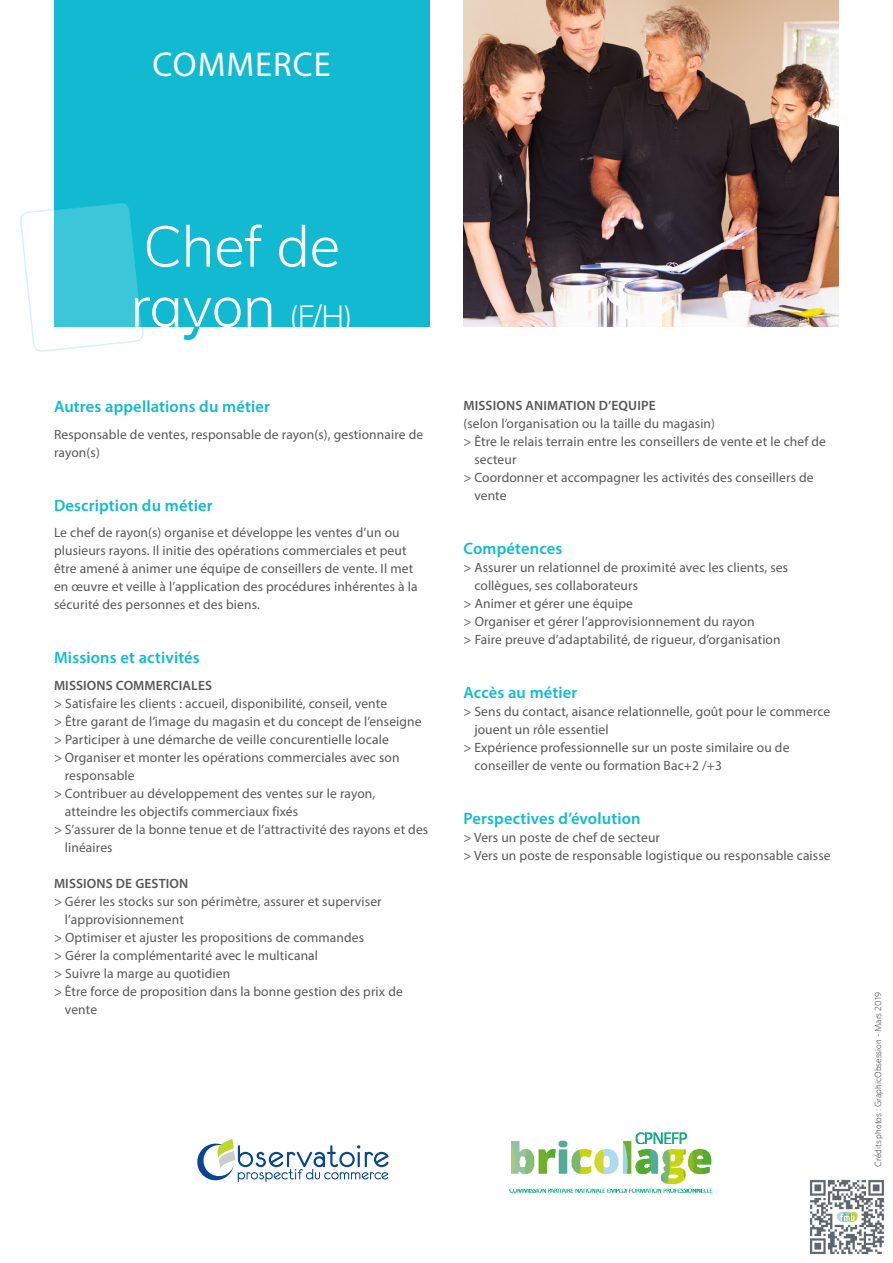
<style>
.page{position:relative;width:893px;height:1263px;background:#fff}
.page>*{position:absolute;margin:0;border:0;box-sizing:border-box;transform-origin:0 0}
.t1{font:300 57px "Muli";letter-spacing:-.01em;color:#fff}
.t2{font:34.5px "Myriad Pro";letter-spacing:.03em;color:#fff}
.t3{font:600 16.5px "Myriad Pro";letter-spacing:.01em;color:#11bad1}
.t4{font:13.5px/18px "Myriad Pro";letter-spacing:.01em;color:#57585a}
.t5{font:600 13.5px "Myriad Pro";letter-spacing:.01em;color:#57585a}
.t6{font:300 9px "Whitney";color:#312f30}
.s1{font-size:30px}
</style>
<div class="page">
<div style="left:54px;top:0;width:375px;height:326px;background:#11bad1"></div>
<svg style="left:20px;top:203px;width:124px;height:149px"></svg>
<img style="left:463px;top:0;width:376px;height:326px">
<svg style="left:184px;top:326px;width:16px;height:14px"></svg>
<svg style="left:197px;top:1140px;width:191px;height:41px"></svg>
<img style="left:509px;top:1132px;width:204px;height:61px">
<img style="left:809px;top:1179px;width:76px;height:76px">
<p class="t2" style="left:153px;top:43px;width:180px">COMMERCE</p>
<p class="t1" style="left:143px;top:205px;width:199px">Chef de</p>
<p class="t1" style="left:131px;top:265px;width:224px">rayon <span class="s1">(F/H)</span></p>
<p class="t3" style="left:54px;top:396px;width:217px">Autres appellations du métier</p>
<p class="t4" style="left:54px;top:425px;width:371px">Responsable de ventes, responsable de rayon(s), gestionnaire de rayon(s)</p>
<p class="t3" style="left:54px;top:495px;width:160px">Description du métier</p>
<p class="t4" style="left:54px;top:523px;width:365px">Le chef de rayon(s) organise et développe les ventes d’un ou plusieurs rayons. Il initie des opérations commerciales et peut être amené à animer une équipe de conseillers de vente. Il met en œuvre et veille à l’application des procédures inhérentes à la sécurité des personnes et des biens.</p>
<p class="t3" style="left:54px;top:647px;width:147px">Missions et activités</p>
<p class="t5" style="left:54px;top:676px;width:160px">MISSIONS COMMERCIALES</p>
<p class="t4" style="left:54px;top:694px;width:335px">&gt; Satisfaire les clients : accueil, disponibilité, conseil, vente</p>
<p class="t4" style="left:54px;top:712px;width:369px">&gt; Être garant de l’image du magasin et du concept de l’enseigne</p>
<p class="t4" style="left:54px;top:730px;width:336px">&gt; Participer à une démarche de veille concurentielle locale</p>
<p class="t4" style="left:65px;top:748px;width:336px;text-indent:-11px">&gt; Organiser et monter les opérations commerciales avec son responsable</p>
<p class="t4" style="left:65px;top:784px;width:312px;text-indent:-11px">&gt; Contribuer au développement des ventes sur le rayon, atteindre les objectifs commerciaux fixés</p>
<p class="t4" style="left:65px;top:820px;width:365px;text-indent:-11px">&gt; S’assurer de la bonne tenue et de l’attractivité des rayons et des linéaires</p>
<p class="t5" style="left:54px;top:874px;width:136px">MISSIONS DE GESTION</p>
<p class="t4" style="left:65px;top:892px;width:318px;text-indent:-11px">&gt; Gérer les stocks sur son périmètre, assurer et superviser l’approvisionnement</p>
<p class="t4" style="left:54px;top:928px;width:312px">&gt; Optimiser et ajuster les propositions de commandes</p>
<p class="t4" style="left:54px;top:946px;width:266px">&gt; Gérer la complémentarité avec le multicanal</p>
<p class="t4" style="left:54px;top:964px;width:178px">&gt; Suivre la marge au quotidien</p>
<p class="t4" style="left:65px;top:982px;width:339px;text-indent:-11px">&gt; Être force de proposition dans la bonne gestion des prix de vente</p>
<p class="t5" style="left:463px;top:397px;width:194px">MISSIONS ANIMATION D’EQUIPE</p>
<p class="t4" style="left:463px;top:414px;width:253px">(selon l’organisation ou la taille du magasin)</p>
<p class="t4" style="left:474px;top:432px;width:353px;text-indent:-11px">&gt; Être le relais terrain entre les conseillers de vente et le chef de secteur</p>
<p class="t4" style="left:474px;top:468px;width:341px;text-indent:-11px">&gt; Coordonner et accompagner les activités des conseillers de vente</p>
<p class="t3" style="left:463px;top:538px;width:100px">Compétences</p>
<p class="t4" style="left:474px;top:558px;width:315px;text-indent:-11px">&gt; Assurer un relationnel de proximité avec les clients, ses collègues, ses collaborateurs</p>
<p class="t4" style="left:463px;top:594px;width:171px">&gt; Animer et gérer une équipe</p>
<p class="t4" style="left:463px;top:612px;width:292px">&gt; Organiser et gérer l’approvisionnement du rayon</p>
<p class="t4" style="left:463px;top:630px;width:319px">&gt; Faire preuve d’adaptabilité, de rigueur, d’organisation</p>
<p class="t3" style="left:463px;top:682px;width:116px">Accès au métier</p>
<p class="t4" style="left:474px;top:702px;width:358px;text-indent:-11px">&gt; Sens du contact, aisance relationnelle, goût pour le commerce jouent un rôle essentiel</p>
<p class="t4" style="left:474px;top:738px;width:317px;text-indent:-11px">&gt; Expérience professionnelle sur un poste similaire ou de conseiller de vente ou formation Bac+2 /+3</p>
<p class="t3" style="left:463px;top:808px;width:179px">Perspectives d’évolution</p>
<p class="t4" style="left:463px;top:828px;width:198px">&gt; Vers un poste de chef de secteur</p>
<p class="t4" style="left:463px;top:846px;width:369px">&gt; Vers un poste de responsable logistique ou responsable caisse</p>
<p class="t6" style="left:873px;top:1167px;width:177px;rotate:-90deg">Crédits photos : GraphicObsession - Mars 2019</p>
</div>
